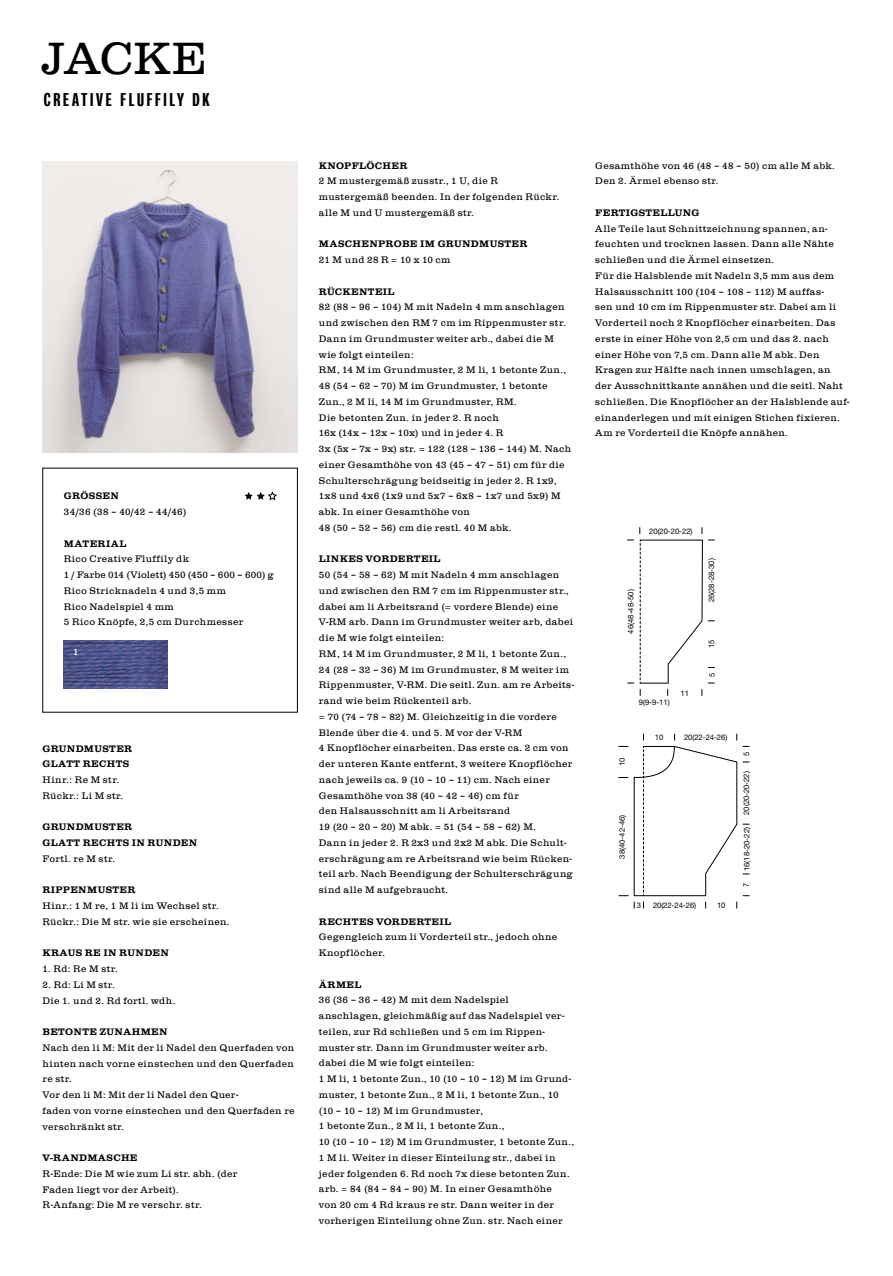
<style>
.page{position:relative;width:893px;height:1276px;background:#fff}
.page>*{position:absolute;margin:0;border:0;box-sizing:border-box;transform-origin:0 0}
.t1{font:300 46.5px "Clarendon Com";color:#000}
.t2{font:700 18px "Neue Helvetica Pro 79 Cm";letter-spacing:.15em;color:#000}
.t3{font:300 9.75px/15.8px "Clarendon Com";letter-spacing:.04em;color:#000}
.t4{font:700 9.75px/15.8px "Clarendon Com";letter-spacing:.035em;color:#000}
.t5{font:300 9.75px "Clarendon Com";color:#fff}
.t6{font:7.65px "Helvetica Neue LT Com";color:#000}
</style>
<div class="page">
<img style="left:64px;top:640px;width:103px;height:48px">
<img style="left:42px;top:161px;width:256px;height:291px">
<svg style="left:634px;top:734px;width:103px;height:162px"></svg>
<hr style="left:643px;top:746px;width:31px;height:1px;background:#000">
<svg style="left:627px;top:527px;width:87px;height:169px"></svg>
<svg style="left:245px;top:492px;width:32px;height:8px"></svg>
<h1 class="t1" style="left:42px;top:32px;width:166px">JACKE</h1>
<h2 class="t2" style="left:44px;top:88px;width:167px">CREATIVE FLUFFILY DK</h2>
<p class="t4" style="left:64px;top:488px;width:56px">GRÖSSEN</p>
<p class="t3" style="left:64px;top:504px;width:124px">34/36 (38 – 40/42 – 44/46)</p>
<p class="t4" style="left:64px;top:535px;width:64px">MATERIAL</p>
<p class="t3" style="left:64px;top:551px;width:211px">Rico Creative Fluffily dk<br>1 / Farbe 014 (Violett) 450 (450 – 600 – 600) g<br>Rico Stricknadeln 4 und 3,5 mm<br>Rico Nadelspiel 4 mm<br>5 Rico Knöpfe, 2,5 cm Durchmesser</p>
<p class="t5" style="left:73px;top:646px;width:7px">1</p>
<p class="t4" style="left:43px;top:740px;width:91px">GRUNDMUSTER<br>GLATT RECHTS</p>
<p class="t3" style="left:43px;top:771px;width:82px">Hinr.: Re M str.<br>Rückr.: Li M str.</p>
<p class="t4" style="left:43px;top:819px;width:156px">GRUNDMUSTER<br>GLATT RECHTS IN RUNDEN</p>
<p class="t3" style="left:43px;top:850px;width:74px">Fortl. re M str.</p>
<p class="t4" style="left:43px;top:882px;width:94px">RIPPENMUSTER</p>
<p class="t3" style="left:43px;top:897px;width:188px">Hinr.: 1 M re, 1 M li im Wechsel str.<br>Rückr.: Die M str. wie sie erscheinen.</p>
<p class="t4" style="left:43px;top:945px;width:128px">KRAUS RE IN RUNDEN</p>
<p class="t3" style="left:43px;top:960px;width:77px">1. Rd: Re M str.</p>
<p class="t3" style="left:43px;top:976px;width:134px">2. Rd: Li M str.<br>Die 1. und 2. Rd fortl. wdh.</p>
<p class="t4" style="left:43px;top:1024px;width:127px">BETONTE ZUNAHMEN</p>
<p class="t3" style="left:43px;top:1039px;width:254px">Nach den li M: Mit der li Nadel den Querfaden von hinten nach vorne einstechen und den Querfaden re str.<br>Vor den li M: Mit der li Nadel den Quer-<br>faden von vorne einstechen und den Querfaden re verschränkt str.</p>
<p class="t4" style="left:43px;top:1149px;width:97px">V-RANDMASCHE</p>
<p class="t3" style="left:43px;top:1165px;width:196px">R-Ende: Die M wie zum Li str. abh. (der<br>Faden liegt vor der Arbeit).<br>R-Anfang: Die M re verschr. str.</p>
<p class="t4" style="left:319px;top:157px;width:90px">KNOPFLÖCHER</p>
<p class="t3" style="left:319px;top:173px;width:242px">2 M mustergemäß zusstr., 1 U, die R mustergemäß beenden. In der folgenden Rückr. alle M und U mustergemäß str.</p>
<p class="t4" style="left:319px;top:236px;width:210px">MASCHENPROBE IM GRUNDMUSTER</p>
<p class="t3" style="left:319px;top:252px;width:133px">21 M und 28 R = 10 x 10 cm</p>
<p class="t4" style="left:319px;top:283px;width:77px">RÜCKENTEIL</p>
<p class="t3" style="left:319px;top:299px;width:254px">82 (88 – 96 – 104) M mit Nadeln 4 mm anschlagen und zwischen den RM 7 cm im Rippenmuster str.<br>Dann im Grundmuster weiter arb., dabei die M wie folgt einteilen:<br>RM, 14 M im Grundmuster, 2 M li, 1 betonte Zun., 48 (54 – 62 – 70) M im Grundmuster, 1 betonte Zun., 2 M li, 14 M im Grundmuster, RM.<br>Die betonten Zun. in jeder 2. R noch<br>16x (14x – 12x – 10x) und in jeder 4. R<br>3x (5x – 7x – 9x) str. = 122 (128 – 136 – 144) M. Nach einer Gesamthöhe von 43 (45 – 47 – 51) cm für die Schulterschrägung beidseitig in jeder 2. R 1x9, 1x8 und 4x6 (1x9 und 5x7 – 6x8 – 1x7 und 5x9) M abk. In einer Gesamthöhe von<br>48 (50 – 52 – 56) cm die restl. 40 M abk.</p>
<p class="t4" style="left:319px;top:551px;width:123px">LINKES VORDERTEIL</p>
<p class="t3" style="left:319px;top:567px;width:257px">50 (54 – 58 – 62) M mit Nadeln 4 mm anschlagen und zwischen den RM 7 cm im Rippenmuster str., dabei am li Arbeitsrand (= vordere Blende) eine V-RM arb. Dann im Grundmuster weiter arb, dabei die M wie folgt einteilen:<br>RM, 14 M im Grundmuster, 2 M li, 1 betonte Zun., 24 (28 – 32 – 36) M im Grundmuster, 8 M weiter im Rippenmuster, V-RM. Die seitl. Zun. am re Arbeits&shy;rand wie beim Rückenteil arb.<br>= 70 (74 – 78 – 82) M. Gleichzeitig in die vordere Blende über die 4. und 5. M vor der V-RM<br>4 Knopflöcher einarbeiten. Das erste ca. 2 cm von der unteren Kante entfernt, 3 weitere Knopflöcher nach jeweils ca. 9 (10 – 10 – 11) cm. Nach einer Gesamthöhe von 38 (40 – 42 – 46) cm für<br>den Halsausschnitt am li Arbeitsrand<br>19 (20 – 20 – 20) M abk. = 51 (54 – 58 – 62) M.<br>Dann in jeder 2. R 2x3 und 2x2 M abk. Die Schult&shy;erschrägung am re Arbeitsrand wie beim Rücken&shy;teil arb. Nach Beendigung der Schulterschrägung sind alle M aufgebraucht.</p>
<p class="t4" style="left:319px;top:913px;width:134px">RECHTES VORDERTEIL</p>
<p class="t3" style="left:319px;top:929px;width:240px">Gegengleich zum li Vorderteil str., jedoch ohne<br>Knopflöcher.</p>
<p class="t4" style="left:319px;top:976px;width:44px">ÄRMEL</p>
<p class="t3" style="left:319px;top:992px;width:257px">36 (36 – 36 – 42) M mit dem Nadelspiel<br>anschlagen, gleichmäßig auf das Nadelspiel ver&shy;teilen, zur Rd schließen und 5 cm im Rippen&shy;muster str. Dann im Grundmuster weiter arb. dabei die M wie folgt einteilen:<br>1 M li, 1 betonte Zun., 10 (10 – 10 – 12) M im Grund&shy;muster, 1 betonte Zun., 2 M li, 1 betonte Zun., 10 (10 – 10 – 12) M im Grundmuster,<br>1 betonte Zun., 2 M li, 1 betonte Zun.,<br>10 (10 – 10 – 12) M im Grundmuster, 1 betonte Zun., 1 M li. Weiter in dieser Einteilung str., dabei in jeder folgenden 6. Rd noch 7x diese betonten Zun. arb. = 84 (84 – 84 – 90) M. In einer Gesamthöhe<br>von 20 cm 4 Rd kraus re str. Dann weiter in der vorherigen Einteilung ohne Zun. str. Nach einer</p>
<p class="t6" style="left:505px;top:520px;width:10px">10</p>
<p class="t6" style="left:468px;top:646px;width:46px;rotate:-90deg">38(40-42-46)</p>
<p class="t3" style="left:595px;top:157px;width:241px">Gesamthöhe von 46 (48 – 48 – 50) cm alle M abk.<br>Den 2. Ärmel ebenso str.</p>
<p class="t4" style="left:595px;top:205px;width:106px">FERTIGSTELLUNG</p>
<p class="t3" style="left:595px;top:220px;width:256px">Alle Teile laut Schnittzeichnung spannen, an&shy;feuchten und trocknen lassen. Dann alle Nähte schließen und die Ärmel einsetzen.<br>Für die Halsblende mit Nadeln 3,5 mm aus dem Halsausschnitt 100 (104 – 108 – 112) M auffas-<br>sen und 10 cm im Rippenmuster str. Dabei am li Vorderteil noch 2 Knopflöcher einarbeiten. Das erste in einer Höhe von 2,5 cm und das 2. nach einer Höhe von 7,5 cm. Dann alle M abk. Den Kragen zur Hälfte nach innen umschlagen, an der Ausschnittkante annähen und die seitl. Naht schließen. Die Knopflöcher an der Halsblende auf&shy;einanderlegen und mit einigen Stichen fixieren.<br>Am re Vorderteil die Knöpfe annähen.</p>
<p class="t6" style="left:649px;top:526px;width:45px">20(20-20-22)</p>
<p class="t6" style="left:626px;top:633px;width:46px;rotate:-90deg">46(48-48-50)</p>
<p class="t6" style="left:681px;top:688px;width:10px">11</p>
<p class="t6" style="left:639px;top:697px;width:32px">9(9-9-11)</p>
<p class="t6" style="left:707px;top:602px;width:46px;rotate:-90deg">26(28-28-30)</p>
<p class="t6" style="left:707px;top:648px;width:10px;rotate:-90deg">15</p>
<p class="t6" style="left:707px;top:677px;width:6px;rotate:-90deg">5</p>
<p class="t6" style="left:617px;top:766px;width:10px;rotate:-90deg">10</p>
<p class="t6" style="left:655px;top:732px;width:10px">10</p>
<p class="t6" style="left:684px;top:733px;width:45px">20(22-24-26)</p>
<p class="t6" style="left:617px;top:858px;width:46px;rotate:-90deg">38(40-42-46)</p>
<p class="t6" style="left:637px;top:900px;width:6px">3</p>
<p class="t6" style="left:653px;top:900px;width:45px">20(22-24-26)</p>
<p class="t6" style="left:717px;top:900px;width:10px">10</p>
<p class="t6" style="left:742px;top:756px;width:6px;rotate:-90deg">5</p>
<p class="t6" style="left:742px;top:815px;width:45px;rotate:-90deg">20(20-20-22)</p>
<p class="t6" style="left:742px;top:871px;width:46px;rotate:-90deg">16(18-20-22)</p>
<p class="t6" style="left:741px;top:887px;width:6px;rotate:-90deg">7</p>
</div>
